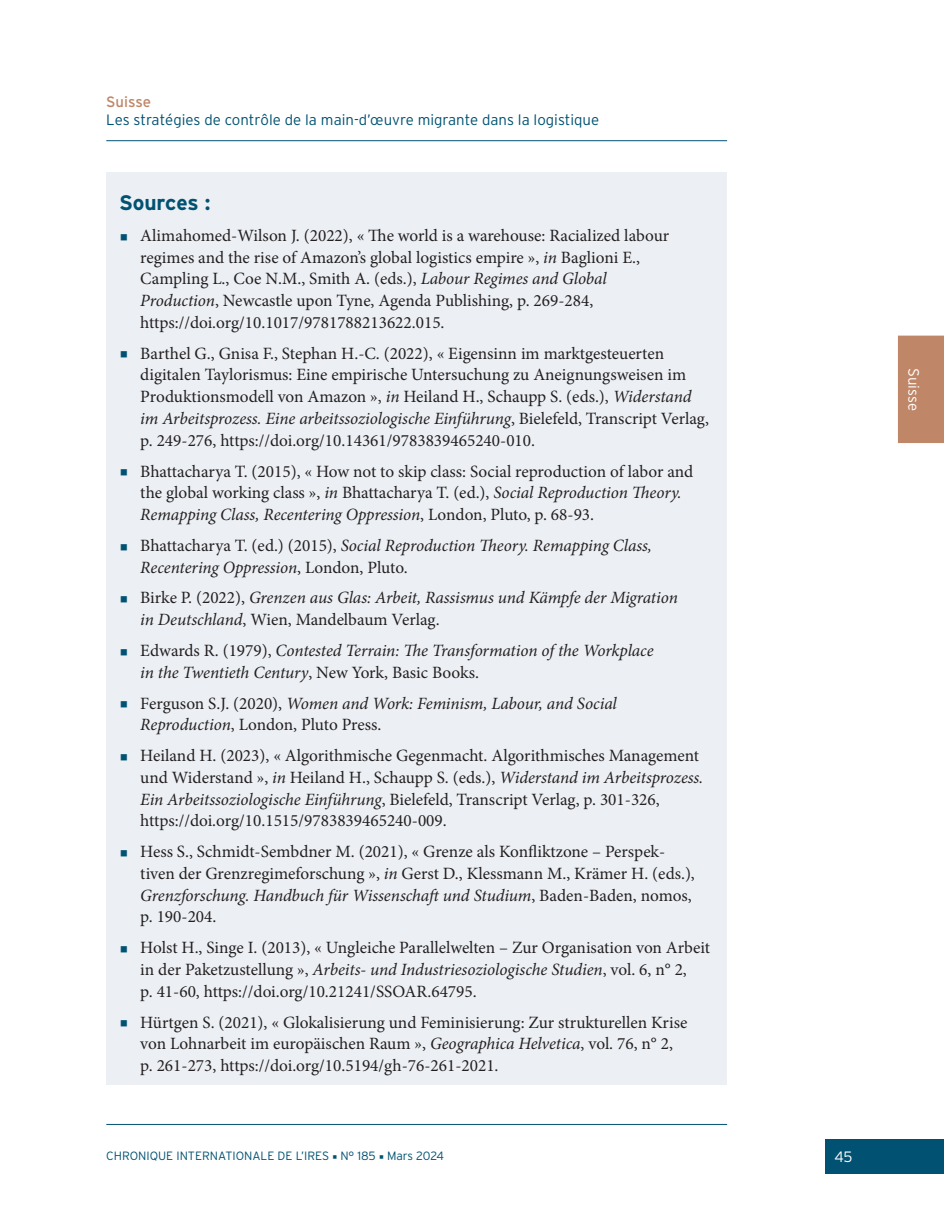
<style>
.page{position:relative;width:944px;height:1212px;background:#fff}
.page>*{position:absolute;margin:0;border:0;box-sizing:border-box;transform-origin:0 0}
.TITRE_BIBLIO{font:700 21px "Interstate";letter-spacing:-.01em;color:#015272}
.REFBIBLIO{font:17.25px/21.8px "Minion Pro";color:#231f20}
.REFBIBLIO-2{font:italic 17.25px/21.8px "Minion Pro";letter-spacing:-.01em;color:#231f20}
.t1{font:300 15px "Interstate";color:#015272}
.t2{font:300 15px "Interstate";letter-spacing:-.01em;color:#fff}
.t3{font:15px "Interstate";letter-spacing:-.01em;color:#bf8667}
.t4{font:300 12px "Interstate";color:#015272}
.s1{color:#015272}
.s2{font-style:italic}
.s3{font-style:normal}
.s4{font-family:"Minion Pro";font-weight:400}
</style>
<div class="page">
<div style="left:825px;top:1140px;width:119px;height:34px;background:#015272"></div>
<hr style="left:106px;top:140px;width:621px;height:1px;background:#015272">
<hr style="left:106px;top:1124px;width:621px;height:1px;background:#015272">
<div style="left:898px;top:335px;width:46px;height:108px;background:#bf8667"></div>
<div style="left:106px;top:172px;width:621px;height:912px;background:#ecf0f4"></div>
<p class="t3" style="left:106px;top:94px;width:46px">Suisse</p>
<p class="t1" style="left:106px;top:112px;width:494px">Les stratégies de contrôle de la main-d’œuvre migrante dans la logistique</p>
<p class="TITRE_BIBLIO" style="left:119px;top:191px;width:93px">Sources :</p>
<p class="REFBIBLIO" style="left:140px;top:224px;width:530px;text-indent:-21px"><span class="s1">▪</span> Alimahomed-Wilson J. (2022), « The world is a warehouse: Racialized labour regimes and the rise of Amazon’s global logistics empire », <span class="s2">in</span> Baglioni E., Campling L., Coe N.M., Smith A. (eds.), <span class="s2">Labour Regimes and Global Production</span>, Newcastle upon Tyne, Agenda Publishing, p. 269‑284, https://doi.org/10.1017/9781788213622.015.</p>
<p class="REFBIBLIO" style="left:140px;top:342px;width:570px;text-indent:-21px"><span class="s1">▪</span> Barthel G., Gnisa F., Stephan H.-C. (2022), « Eigensinn im marktgesteuerten digitalen Taylorismus: Eine empirische Untersuchung zu Aneignungsweisen im Produktionsmodell von Amazon », <span class="s2">in</span> Heiland H., Schaupp S. (eds.), <span class="s2">Widerstand im Arbeitsprozess. Eine arbeitssoziologische Einführung</span>, Bielefeld, Transcript Verlag, p. 249‑276, https://doi.org/10.14361/9783839465240-010.</p>
<p class="REFBIBLIO" style="left:140px;top:460px;width:554px;text-indent:-21px"><span class="s1">▪</span> Bhattacharya T. (2015), « How not to skip class: Social reproduction of labor and the global working class », <span class="s2">in</span> Bhattacharya T. (ed.), <span class="s2">Social Reproduction Theory.<br>Remapping Class, Recentering Oppression</span>, London, Pluto, p. 68‑93.</p>
<p class="REFBIBLIO-2" style="left:140px;top:534px;width:513px;text-indent:-21px"><span class="s1">▪</span> <span class="s3">Bhattacharya T. (ed.) (2015),</span> Social Reproduction Theory. Remapping Class,<br>Recentering Oppression<span class="s3">, London, Pluto.</span></p>
<p class="REFBIBLIO-2" style="left:140px;top:587px;width:539px;text-indent:-21px"><span class="s1">▪</span> <span class="s3">Birke P. (2022),</span> Grenzen aus Glas: Arbeit, Rassismus und Kämpfe der Migration in Deutschland<span class="s3">, Wien, Mandelbaum Verlag.</span></p>
<p class="REFBIBLIO-2" style="left:140px;top:639px;width:515px;text-indent:-21px"><span class="s1">▪</span> <span class="s3">Edwards R. (1979),</span> Contested Terrain: The Transformation of the Workplace in the Twentieth Century<span class="s3">, New York, Basic Books.</span></p>
<p class="REFBIBLIO-2" style="left:140px;top:692px;width:478px;text-indent:-21px"><span class="s1">▪</span> <span class="s3">Ferguson S.J. (2020),</span> Women and Work: Feminism, Labour, and Social<br>Reproduction<span class="s3">, London, Pluto Press.</span></p>
<p class="REFBIBLIO" style="left:140px;top:745px;width:564px;text-indent:-21px"><span class="s1">▪</span> Heiland H. (2023), « Algorithmische Gegenmacht. Algorithmisches Management und Widerstand », <span class="s2">in</span> Heiland H., Schaupp S. (eds.), <span class="s2">Widerstand im Arbeitsprozess.<br>Ein Arbeitssoziologische Einführung</span>, Bielefeld, Transcript Verlag, p. 301‑326, https://doi.org/10.1515/9783839465240-009.</p>
<p class="REFBIBLIO" style="left:140px;top:841px;width:556px;text-indent:-21px"><span class="s1">▪</span> Hess S., Schmidt-Sembdner M. (2021), « Grenze als Konfliktzone – Perspek&shy;tiven der Grenzregimeforschung », <span class="s2">in</span> Gerst D., Klessmann M., Krämer H. (eds.), <span class="s2">Grenzforschung. Handbuch für Wissenschaft und Studium</span>, Baden-Baden, nomos, p. 190-204.</p>
<p class="REFBIBLIO" style="left:140px;top:937px;width:571px;text-indent:-21px"><span class="s1">▪</span> Holst H., Singe I. (2013), « Ungleiche Parallelwelten – Zur Organisation von Arbeit in der Paketzustellung », <span class="s2">Arbeits- und Industriesoziologische Studien</span>, vol. 6, n° 2,<br>p. 41‑60, https://doi.org/10.21241/SSOAR.64795.</p>
<p class="REFBIBLIO" style="left:140px;top:1011px;width:549px;text-indent:-21px"><span class="s1">▪</span> Hürtgen S. (2021), « Glokalisierung und Feminisierung: Zur strukturellen Krise von Lohnarbeit im europäischen Raum », <span class="s2">Geographica Helvetica</span>, vol. 76, n° 2, p. 261‑273, https://doi.org/10.5194/gh-76-261-2021.</p>
<p class="t4" style="left:106px;top:1149px;width:339px">CHRONIQUE INTERNATIONALE DE L’IRES <span class="s4">■</span> N° 185 <span class="s4">■</span> Mars 2024</p>
<p class="t2" style="left:834px;top:1148px;width:20px">45</p>
<p class="t2" style="left:922px;top:368px;width:44px;rotate:90deg">Suisse</p>
</div>
